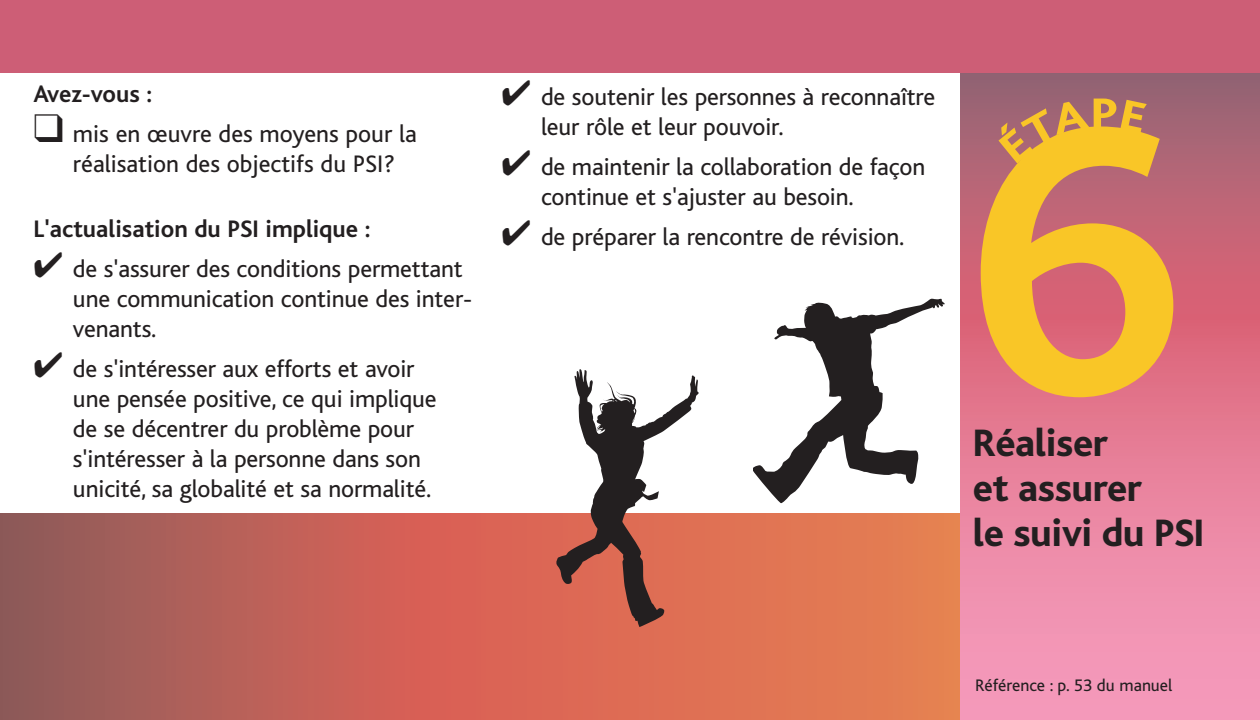
<style>
.page{position:relative;width:1260px;height:720px;background:#fff}
.page>*{position:absolute;margin:0;border:0;box-sizing:border-box;transform-origin:0 0}
.t1{font:700 400.5px "Bliss";color:#f9c627}
.t2{font:800 45px "Bliss";color:#f9c627;scale:1.2 1}
.t3{font:800 40px/45px "Bliss";letter-spacing:-.01em;color:#231f20}
.t4{font:25px/30px "Bliss";letter-spacing:-.005em;color:#231f20}
.t5{font:700 25px "Bliss";color:#231f20}
.t6{font:17.5px "Bliss";color:#231f20}
</style>
<div class="page">
<svg style="left:960px;top:72px;width:300px;height:648px;background:#d97990"></svg>
<div style="left:0;top:0;width:1260px;height:72px;background:#cd5e76"></div>
<svg style="left:0;top:514px;width:960px;height:206px;background:#c96855"></svg>
<svg style="left:555px;top:369px;width:144px;height:258px"></svg>
<svg style="left:754px;top:299px;width:191px;height:204px"></svg>
<svg style="left:993px;top:99px;width:97px;height:65px;background:#a56575"></svg>
<svg style="left:1120px;top:100px;width:27px;height:33px"></svg>
<p class="t5" style="left:34px;top:85px;width:120px">Avez-vous :</p>
<p class="t4" style="left:73px;top:122px;width:345px;text-indent:-39px">❑ mis en œuvre des moyens pour la réalisation des objectifs du PSI?</p>
<p class="t5" style="left:34px;top:220px;width:339px">L'actualisation du PSI implique :</p>
<p class="t4" style="left:73px;top:257px;width:401px;text-indent:-39px">✔ de s'assurer des conditions permettant une communication continue des inter&shy;venants.</p>
<p class="t4" style="left:73px;top:357px;width:365px;text-indent:-39px">✔ de s'intéresser aux efforts et avoir une pensée positive, ce qui implique de se décentrer du problème pour s'intéresser à la personne dans son unicité, sa globalité et sa normalité.</p>
<p class="t4" style="left:541px;top:84px;width:396px;text-indent:-39px">✔ de soutenir les personnes à reconnaître leur rôle et leur pouvoir.</p>
<p class="t4" style="left:541px;top:154px;width:386px;text-indent:-39px">✔ de maintenir la collaboration de façon continue et s'ajuster au besoin.</p>
<p class="t4" style="left:502px;top:224px;width:404px">✔ de préparer la rencontre de révision.</p>
<h2 class="t2" style="left:1090px;top:97px;width:24px">P</h2>
<h1 class="t1" style="left:968px;top:114px;width:219px">6</h1>
<h3 class="t3" style="left:973px;top:424px;width:233px">Réaliser<br>et assurer<br>le suivi du PSI</h3>
<p class="t6" style="left:975px;top:679px;width:199px">Référence : p. 53 du manuel</p>
</div>
